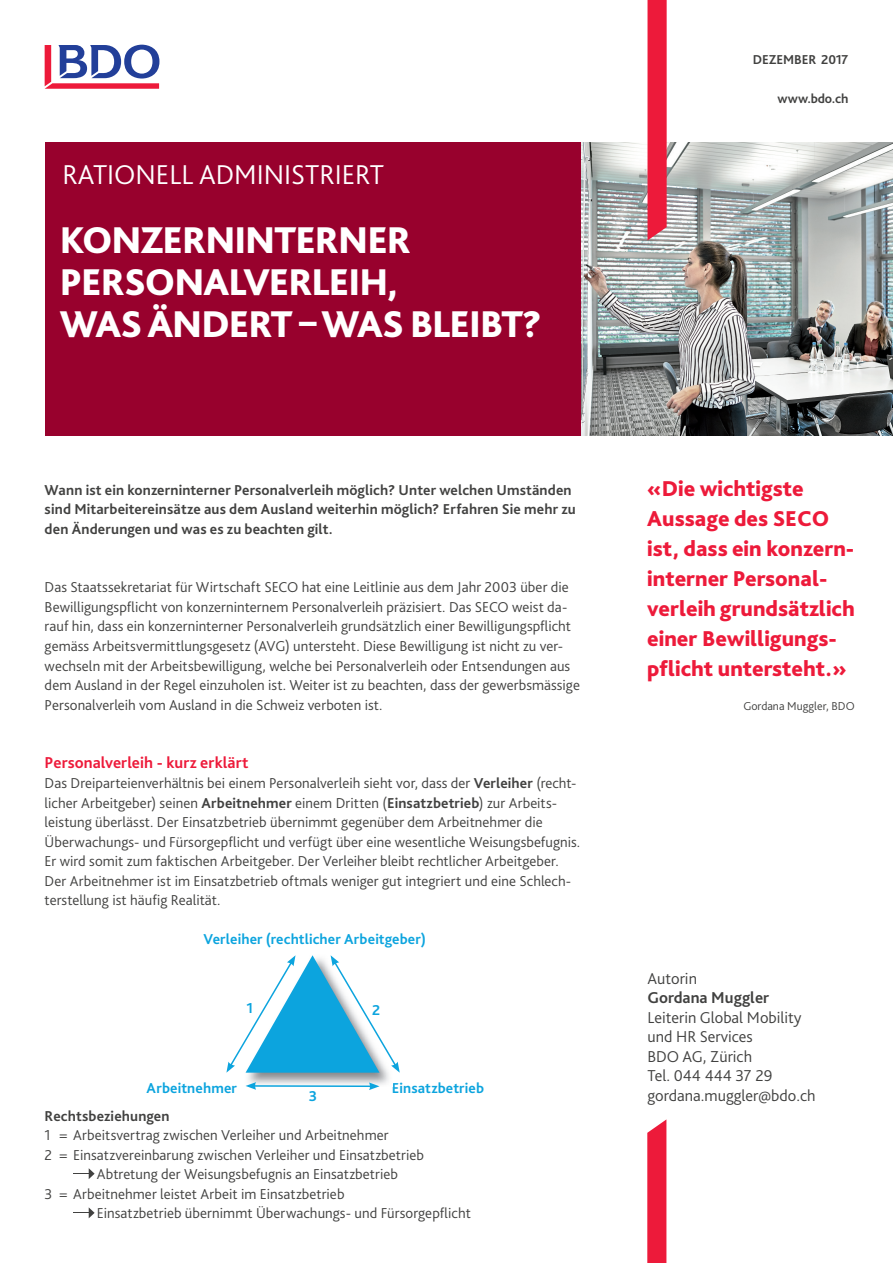
<style>
.page{position:relative;width:893px;height:1263px;background:#fff}
.page>*{position:absolute;margin:0;border:0;box-sizing:border-box;transform-origin:0 0}
.t1{font:800 39px/42px "Bliss Pro";letter-spacing:-.025em;color:#fff}
.t2{font:300 28.5px "Bliss Pro";color:#fff}
.t3{font:800 22.5px/30px "Bliss Pro";color:#ed1a3a}
.t4{font:300 16.5px/19.5px "Bliss Pro";color:#414140}
.t5{font:700 16.5px "Bliss Pro";letter-spacing:.005em;color:#ed1a3a}
.t6{font:700 16.5px "Bliss Pro";color:#414140}
.t7{font:300 15px/19.5px "Bliss Pro";color:#414140}
.t8{font:700 15px/19.5px "Bliss Pro";letter-spacing:.01em;color:#414140}
.t9{font:700 15px "Bliss Pro";letter-spacing:.01em;color:#0ca4de}
.t10{font:700 13.5px "Bliss Pro";letter-spacing:-.005em;color:#414140}
.t11{font:300 12px "Bliss Pro";color:#414140}
.s1{font-weight:700}
</style>
<div class="page">
<svg style="left:45px;top:45px;width:114px;height:44px"></svg>
<img style="left:580px;top:142px;width:313px;height:294px">
<svg style="left:647px;top:1119px;width:19px;height:144px;background:#ee2946"></svg>
<svg style="left:647px;top:0;width:19px;height:240px;background:#ec2442"></svg>
<div style="left:45px;top:142px;width:535px;height:294px;background:#98012d"></div>
<img style="left:245px;top:1073px;width:144px;height:13px">
<svg style="left:226px;top:955px;width:174px;height:118px"></svg>
<hr style="left:254px;top:1085px;width:117px;height:2px;background:#0ca4de">
<svg style="left:369px;top:1082px;width:10px;height:8px"></svg>
<svg style="left:246px;top:1082px;width:10px;height:8px"></svg>
<svg style="left:73px;top:1168px;width:22px;height:11px"></svg>
<svg style="left:73px;top:1207px;width:22px;height:11px"></svg>
<h2 class="t2" style="left:63px;top:163px;width:323px">RATIONELL ADMINISTRIERT</h2>
<h1 class="t1" style="left:60px;top:223px;width:484px">KONZERNINTERNER<br>PERSONALVERLEIH,<br>WAS ÄNDERT – WAS BLEIBT?</h1>
<p class="t8" style="left:45px;top:481px;width:533px">Wann ist ein konzerninterner Personalverleih möglich? Unter welchen Umständen sind Mitarbeitereinsätze aus dem Ausland weiterhin möglich? Erfahren Sie mehr zu den Änderungen und was es zu beachten gilt.</p>
<p class="t7" style="left:45px;top:579px;width:537px">Das Staatssekretariat für Wirtschaft SECO hat eine Leitlinie aus dem Jahr 2003 über die Bewilligungspflicht von konzerninternem Personalverleih präzisiert. Das SECO weist da&shy;rauf hin, dass ein konzerninterner Personalverleih grundsätzlich einer Bewilligungspflicht gemäss Arbeitsvermittlungsgesetz (AVG) untersteht. Diese Bewilligung ist nicht zu ver&shy;wechseln mit der Arbeitsbewilligung, welche bei Personalverleih oder Entsendungen aus dem Ausland in der Regel einzuholen ist. Weiter ist zu beachten, dass der gewerbsmässige Personalverleih vom Ausland in die Schweiz verboten ist.</p>
<p class="t5" style="left:45px;top:756px;width:206px">Personalverleih - kurz erklärt</p>
<p class="t7" style="left:45px;top:775px;width:537px">Das Dreiparteienverhältnis bei einem Personalverleih sieht vor, dass der <span class="s1">Verleiher</span> (recht&shy;licher Arbeitgeber) seinen <span class="s1">Arbeitnehmer</span> einem Dritten (<span class="s1">Einsatzbetrieb</span>) zur Arbeits&shy;leistung überlässt. Der Einsatzbetrieb übernimmt gegenüber dem Arbeitnehmer die Überwachungs- und Fürsorgepflicht und verfügt über eine wesentliche Weisungs befugnis.<br>Er wird somit zum faktischen Arbeitgeber. Der Verleiher bleibt rechtlicher Arbeitgeber.<br>Der Arbeitnehmer ist im Einsatzbetrieb oftmals weniger gut integriert und eine Schlech&shy;terstellung ist häufig Realität.</p>
<p class="t9" style="left:203px;top:934px;width:224px">Verleiher (rechtlicher Arbeitgeber)</p>
<p class="t9" style="left:246px;top:1002px;width:8px">1</p>
<p class="t9" style="left:372px;top:1004px;width:10px">2</p>
<p class="t9" style="left:147px;top:1082px;width:92px">Arbeitnehmer</p>
<p class="t9" style="left:392px;top:1082px;width:94px">Einsatzbetrieb</p>
<p class="t9" style="left:309px;top:1090px;width:10px">3</p>
<p class="t8" style="left:45px;top:1107px;width:126px">Rechtsbeziehungen</p>
<p class="t7" style="left:45px;top:1127px;width:346px">1 = Arbeitsvertrag zwischen Verleiher und Arbeitnehmer</p>
<p class="t7" style="left:45px;top:1146px;width:381px">2 = Einsatzvereinbarung zwischen Verleiher und Einsatzbetrieb</p>
<p class="t7" style="left:97px;top:1166px;width:303px">Abtretung der Weisungsbefugnis an Einsatzbetrieb</p>
<p class="t7" style="left:45px;top:1185px;width:301px">3 = Arbeitnehmer leistet Arbeit im Einsatzbetrieb</p>
<p class="t7" style="left:97px;top:1205px;width:375px">Einsatzbetrieb übernimmt Überwachungs- und Fürsorgepflicht</p>
<p class="t10" style="left:753px;top:55px;width:97px">DEZEMBER 2017</p>
<p class="t10" style="left:777px;top:94px;width:72px">www.bdo.ch</p>
<h3 class="t3" style="left:647px;top:475px;width:209px">«Die wichtigste<br>Aussage des SECO ist, dass ein konzern&shy;interner Personal&shy;verleih grundsätzlich einer Bewilligungs&shy;pflicht untersteht.»</h3>
<p class="t11" style="left:743px;top:701px;width:113px">Gordana Muggler, BDO</p>
<p class="t4" style="left:647px;top:970px;width:51px">Autorin</p>
<p class="t6" style="left:647px;top:991px;width:123px">Gordana Muggler</p>
<p class="t4" style="left:647px;top:1009px;width:170px">Leiterin Global Mobility und HR Services<br>BDO AG, Zürich<br>Tel. 044 444 37 29 gordana.muggler@bdo.ch</p>
</div>
